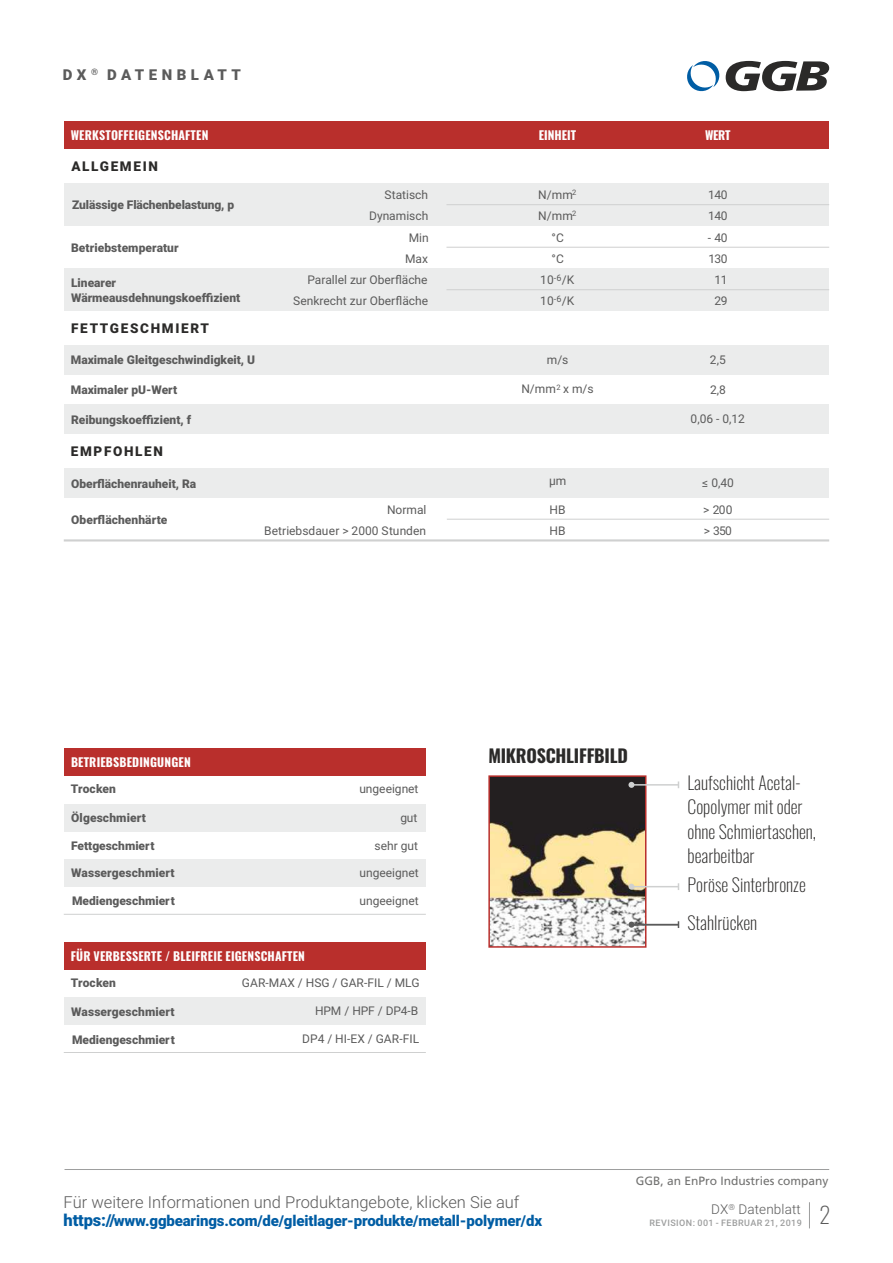
<style>
.page{position:relative;width:893px;height:1263px;background:#fff}
.page>*{position:absolute;margin:0;border:0;box-sizing:border-box;transform-origin:0 0}
.t1{font:200 22.5px "Oswald";color:#5b5b5b}
.t2{font:200 18px/24.5px "Oswald";color:#2b2a29}
.t3{font:700 18px "Oswald";letter-spacing:-.015em;color:#2b2a29}
.t4{font:300 16.5px "Roboto";color:#5b5b5b}
.t5{font:900 15px "Roboto";letter-spacing:-.01em;color:#005da4}
.t6{font:900 15px "Roboto";letter-spacing:.3em;color:#5b5b5b}
.t7{font:900 13.5px "Roboto";letter-spacing:.125em;color:#2b2a29}
.t8{font:300 13.5px "Roboto";letter-spacing:.01em;color:#5b5b5b}
.t9{font:900 12px/15px "Roboto";color:#5b5b5b}
.t10{font:12px/26.2px "Roboto";color:#5b5b5b}
.t11{font:700 12px "Oswald";letter-spacing:.015em;color:#fefefe}
.t12{font:12px "Frutiger";color:#727271}
.t13{font:500 9px "Roboto";letter-spacing:.05em;color:#9d9e9e}
.t14{font:9px "Roboto";color:#5b5b5b}
.t15{font:300 8.25px "Roboto";color:#5b5b5b}
.t16{font:7.5px "Roboto";color:#5b5b5b}
.s1{font-size:16.5px}
</style>
<div class="page">
<hr style="left:65px;top:1169px;width:764px;height:1px;background:#9d9e9e">
<svg style="left:809px;top:1202px;width:1px;height:26px"></svg>
<svg style="left:687px;top:60px;width:142px;height:32px"></svg>
<div style="left:64px;top:121px;width:765px;height:28px;background:#b92f2c"></div>
<div style="left:64px;top:859px;width:362px;height:28px;background:#ebecec"></div>
<div style="left:64px;top:804px;width:362px;height:27px;background:#ebecec"></div>
<div style="left:64px;top:748px;width:362px;height:28px;background:#b92f2c"></div>
<div style="left:64px;top:942px;width:362px;height:27px;background:#b92f2c"></div>
<hr style="left:64px;top:914px;width:362px;height:1px;background:#cfd0d0">
<div style="left:64px;top:997px;width:362px;height:28px;background:#ebecec"></div>
<hr style="left:64px;top:1052px;width:362px;height:1px;background:#cfd0d0">
<div style="left:64px;top:468px;width:764px;height:30px;background:#ebecec"></div>
<div style="left:64px;top:404px;width:764px;height:30px;background:#ebecec"></div>
<div style="left:64px;top:345px;width:764px;height:30px;background:#ebecec"></div>
<div style="left:64px;top:183px;width:764px;height:43px;background:#ebecec"></div>
<div style="left:64px;top:269px;width:764px;height:42px;background:#ebecec"></div>
<hr style="left:446px;top:247px;width:383px;height:1px;background:#cfd0d0">
<hr style="left:446px;top:289px;width:383px;height:1px;background:#cfd0d0">
<hr style="left:446px;top:204px;width:383px;height:1px;background:#cfd0d0">
<hr style="left:64px;top:539px;width:765px;height:2px;background:#cfd0d0">
<img style="left:491px;top:778px;width:152px;height:167px">
<div style="left:488px;top:775px;width:158px;height:173px;border:2px solid #b92f2c"></div>
<hr style="left:631px;top:784px;width:47px;height:2px;background:#cfd0d0">
<svg style="left:628px;top:782px;width:6px;height:6px"></svg>
<hr style="left:631px;top:886px;width:47px;height:1px;background:#cfd0d0">
<svg style="left:628px;top:884px;width:6px;height:6px"></svg>
<hr style="left:631px;top:924px;width:47px;height:1px;background:#5b5b5b">
<svg style="left:628px;top:922px;width:6px;height:6px"></svg>
<hr style="left:447px;top:519px;width:382px;height:1px;background:#cfd0d0">
<p class="t6" style="left:63px;top:69px;width:180px">DX <sup>®</sup> DATENBLATT</p>
<p class="t11" style="left:71px;top:127px;width:139px">WERKSTOFFEIGENSCHAFTEN</p>
<p class="t7" style="left:71px;top:161px;width:88px">ALLGEMEIN</p>
<p class="t9" style="left:72px;top:199px;width:163px">Zulässige Flächenbelastung, p</p>
<p class="t9" style="left:71px;top:241px;width:109px">Betriebstemperatur</p>
<p class="t9" style="left:71px;top:277px;width:171px">Linearer<br>Wärmeausdehnungskoeffizient</p>
<p class="t11" style="left:539px;top:127px;width:39px">EINHEIT</p>
<p class="t11" style="left:705px;top:127px;width:27px">WERT</p>
<p class="t10" style="left:385px;top:183px;width:45px">Statisch</p>
<p class="t10" style="left:538px;top:183px;width:36px">N/mm</p>
<p class="t16" style="left:572px;top:190px;width:6px">2</p>
<p class="t10" style="left:369px;top:204px;width:61px">Dynamisch</p>
<p class="t10" style="left:708px;top:204px;width:21px">140</p>
<p class="t10" style="left:708px;top:183px;width:21px">140</p>
<p class="t10" style="left:538px;top:204px;width:36px">N/mm</p>
<p class="t16" style="left:572px;top:211px;width:6px">2</p>
<p class="t10" style="left:409px;top:225px;width:22px">Min</p>
<p class="t10" style="left:307px;top:268px;width:122px">Parallel zur Oberfläche</p>
<p class="t14" style="left:554px;top:274px;width:9px">-6</p>
<p class="t10" style="left:551px;top:225px;width:14px">°C</p>
<p class="t10" style="left:405px;top:247px;width:25px">Max</p>
<p class="t10" style="left:293px;top:289px;width:136px">Senkrecht zur Oberfläche</p>
<p class="t10" style="left:551px;top:247px;width:14px">°C</p>
<p class="t10" style="left:540px;top:268px;width:36px">10 /K</p>
<p class="t14" style="left:554px;top:295px;width:9px">-6</p>
<p class="t10" style="left:540px;top:289px;width:36px">10 /K</p>
<p class="t10" style="left:708px;top:225px;width:21px">- 40</p>
<p class="t10" style="left:715px;top:268px;width:14px">11</p>
<p class="t10" style="left:708px;top:247px;width:21px">130</p>
<p class="t10" style="left:715px;top:289px;width:14px">29</p>
<p class="t7" style="left:71px;top:322px;width:139px">FETTGESCHMIERT</p>
<p class="t9" style="left:71px;top:354px;width:186px">Maximale Gleitgeschwindigkeit, U</p>
<p class="t10" style="left:547px;top:348px;width:23px">m/s</p>
<p class="t9" style="left:71px;top:383px;width:108px">Maximaler pU-Wert</p>
<p class="t10" style="left:521px;top:377px;width:74px">N/mm<sup>2</sup> x m/s</p>
<p class="t9" style="left:71px;top:413px;width:121px">Reibungskoeffizient, f</p>
<p class="t7" style="left:71px;top:446px;width:94px">EMPFOHLEN</p>
<p class="t9" style="left:71px;top:477px;width:127px">Oberflächenrauheit, Ra</p>
<p class="t10" style="left:549px;top:469px;width:19px">μm</p>
<p class="t9" style="left:71px;top:514px;width:98px">Oberflächenhärte</p>
<p class="t10" style="left:264px;top:500px;width:164px;line-height:21.1px;text-align:right">Normal<br>Betriebsdauer &gt; 2000 Stunden</p>
<p class="t10" style="left:549px;top:497px;width:18px">HB</p>
<p class="t10" style="left:549px;top:519px;width:18px">HB</p>
<p class="t10" style="left:710px;top:348px;width:17px">2,5</p>
<p class="t10" style="left:710px;top:378px;width:17px">2,8</p>
<p class="t10" style="left:691px;top:407px;width:56px">0,06 - 0,12</p>
<p class="t10" style="left:702px;top:471px;width:33px">≤ 0,40 &gt; 200</p>
<p class="t10" style="left:704px;top:519px;width:30px">&gt; 350</p>
<p class="t11" style="left:71px;top:754px;width:121px">BETRIEBSBEDINGUNGEN</p>
<p class="t9" style="left:71px;top:782px;width:47px">Trocken</p>
<p class="t9" style="left:71px;top:811px;width:76px">Ölgeschmiert</p>
<p class="t9" style="left:71px;top:839px;width:85px">Fettgeschmiert</p>
<p class="t9" style="left:71px;top:867px;width:105px">Wassergeschmiert</p>
<p class="t9" style="left:72px;top:894px;width:104px">Mediengeschmiert</p>
<p class="t11" style="left:71px;top:947px;width:236px">FÜR VERBESSERTE / BLEIFREIE EIGENSCHAFTEN</p>
<p class="t10" style="left:359px;top:777px;width:61px">ungeeignet</p>
<p class="t10" style="left:400px;top:806px;width:19px">gut</p>
<p class="t10" style="left:374px;top:833px;width:45px">sehr gut</p>
<p class="t10" style="left:360px;top:861px;width:61px">ungeeignet</p>
<p class="t10" style="left:360px;top:889px;width:61px">ungeeignet</p>
<p class="t9" style="left:71px;top:976px;width:47px">Trocken</p>
<p class="t9" style="left:71px;top:1005px;width:105px">Wassergeschmiert</p>
<p class="t9" style="left:72px;top:1033px;width:104px">Mediengeschmiert</p>
<p class="t10" style="left:242px;top:970px;width:179px">GAR-MAX / HSG / GAR-FIL / MLG</p>
<p class="t10" style="left:315px;top:999px;width:105px">HPM / HPF / DP4-B</p>
<p class="t10" style="left:302px;top:1027px;width:118px">DP4 / HI-EX / GAR-FIL</p>
<h2 class="t3" style="left:488px;top:744px;width:141px">MIKROSCHLIFFBILD</h2>
<h2 class="t2" style="left:688px;top:770px;width:130px">Laufschicht Acetal-<br>Copolymer mit oder ohne Schmiertaschen, bearbeitbar</h2>
<h2 class="t2" style="left:688px;top:872px;width:120px">Poröse Sinterbronze</h2>
<h2 class="t2" style="left:687px;top:910px;width:71px">Stahlrücken</h2>
<h3 class="t4" style="left:64px;top:1196px;width:457px">Für weitere Informationen und Produktangebote, klicken Sie auf</h3>
<p class="t5" style="left:64px;top:1215px;width:480px"><span class="s1">https://</span>www.ggbearings.com/de/gleitlager-produkte/metall-polymer/dx</p>
<p class="t12" style="left:636px;top:1176px;width:194px">GGB, an EnPro Industries company</p>
<p class="t15" style="left:728px;top:1204px;width:8px">®</p>
<p class="t8" style="left:711px;top:1204px;width:91px">DX Datenblatt</p>
<p class="t13" style="left:650px;top:1219px;width:154px">REVISION: 001 - FEBRUAR 21, 2019</p>
<h1 class="t1" style="left:820px;top:1200px;width:13px">2</h1>
</div>
